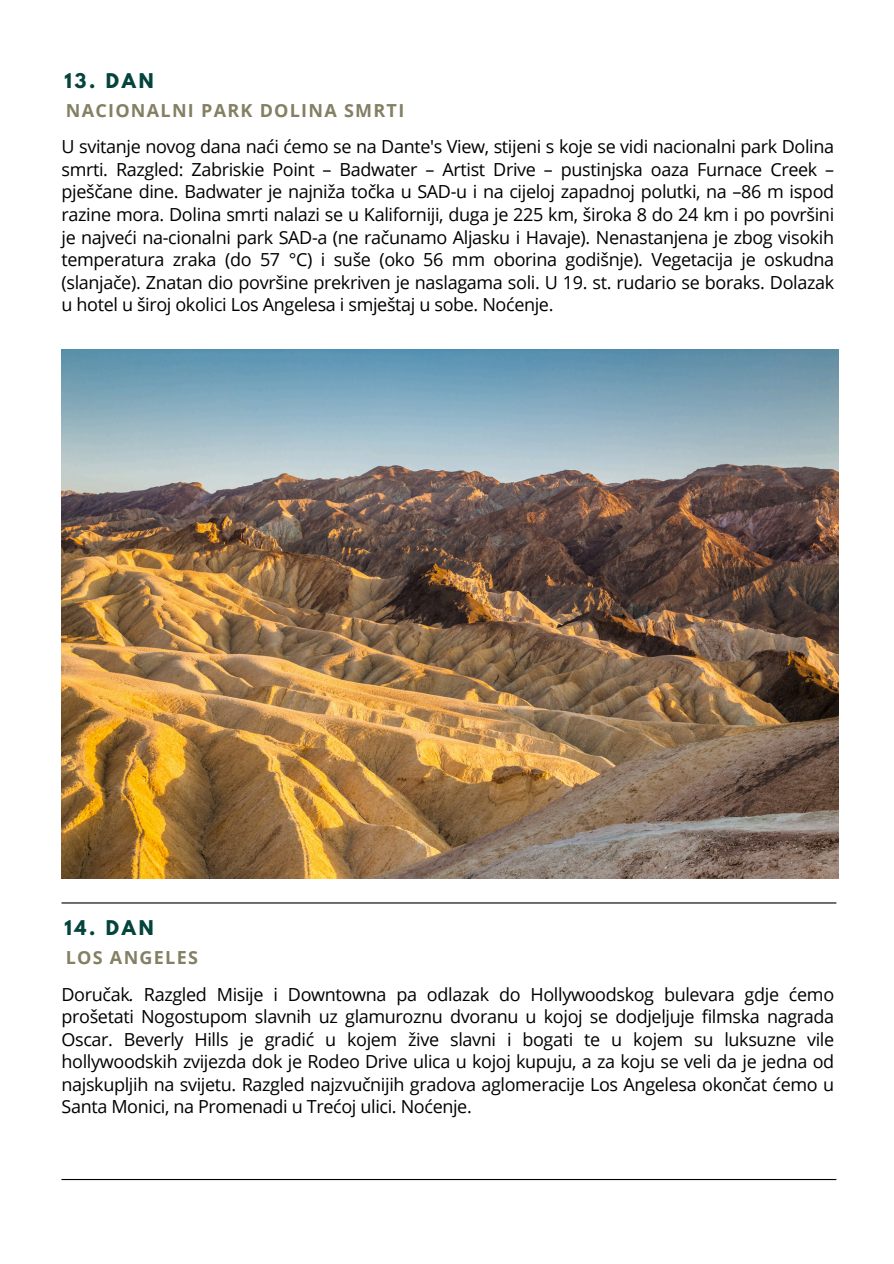
<style>
.page{position:relative;width:894px;height:1264px;background:#fff}
.page>*{position:absolute;margin:0;border:0;box-sizing:border-box;transform-origin:0 0}
.t1{font:18px/22.5px "Open Sans";letter-spacing:-.02em;color:#000;text-align:justify}
.t2{font:700 18px "Open Sans";letter-spacing:.07em;color:#848064}
.t3{font:700 18px "League Spartan";letter-spacing:.15em;color:#04443d}
.s1{font-style:italic}
</style>
<div class="page">
<img style="left:61px;top:349px;width:777px;height:529px">
<hr style="left:61px;top:902px;width:775px;height:1px;background:#000">
<hr style="left:61px;top:1178px;width:775px;height:2px;background:#000">
<h1 class="t3" style="left:64px;top:72px;width:91px">13. DAN</h1>
<p class="t2" style="left:66px;top:98px;width:340px">NACIONALNI PARK DOLINA SMRTI</p>
<h1 class="t1" style="left:61px;top:135px;width:774px">U svitanje novog dana naći ćemo se na Dante's View, stijeni s koje se vidi nacionalni park Dolina smrti. Razgled: Zabriskie Point – Badwater – Artist Drive – pustinjska oaza Furnace Creek – pješčane dine. Badwater je najniža točka u SAD-u i na cijeloj zapadnoj polutki, na –86 m ispod razine mora. Dolina smrti nalazi se u Kaliforniji, duga je 225 km, široka 8 do 24 km i po površini je najveći na-cionalni park SAD-a (ne računamo Aljasku i Havaje). Nenastanjena je zbog visokih temperatura zraka (do 57 °C) i suše (oko 56 mm oborina godišnje). Vegetacija je oskudna (slanjače). Znatan dio površine prekriven je naslagama soli. U 19. st. rudario se boraks. Dolazak u hotel u široj okolici Los Angelesa i smještaj u sobe. Noćenje.</h1>
<p class="t3" style="left:64px;top:918px;width:91px">14. DAN</p>
<h1 class="t2" style="left:66px;top:945px;width:134px">LOS ANGELES</h1>
<p class="t1" style="left:61px;top:982px;width:774px">Doručak<span class="s1">.</span> Razgled Misije i Downtowna pa odlazak do Hollywoodskog bulevara gdje ćemo prošetati Nogostupom slavnih uz glamuroznu dvoranu u kojoj se dodjeljuje filmska nagrada Oscar. Beverly Hills je gradić u kojem žive slavni i bogati te u kojem su luksuzne vile hollywoodskih zvijezda dok je Rodeo Drive ulica u kojoj kupuju, a za koju se veli da je jedna od najskupljih na svijetu. Razgled najzvučnijih gradova aglomeracije Los Angelesa okončat ćemo u Santa Monici, na Promenadi u Trećoj ulici. Noćenje.</p>
</div>
